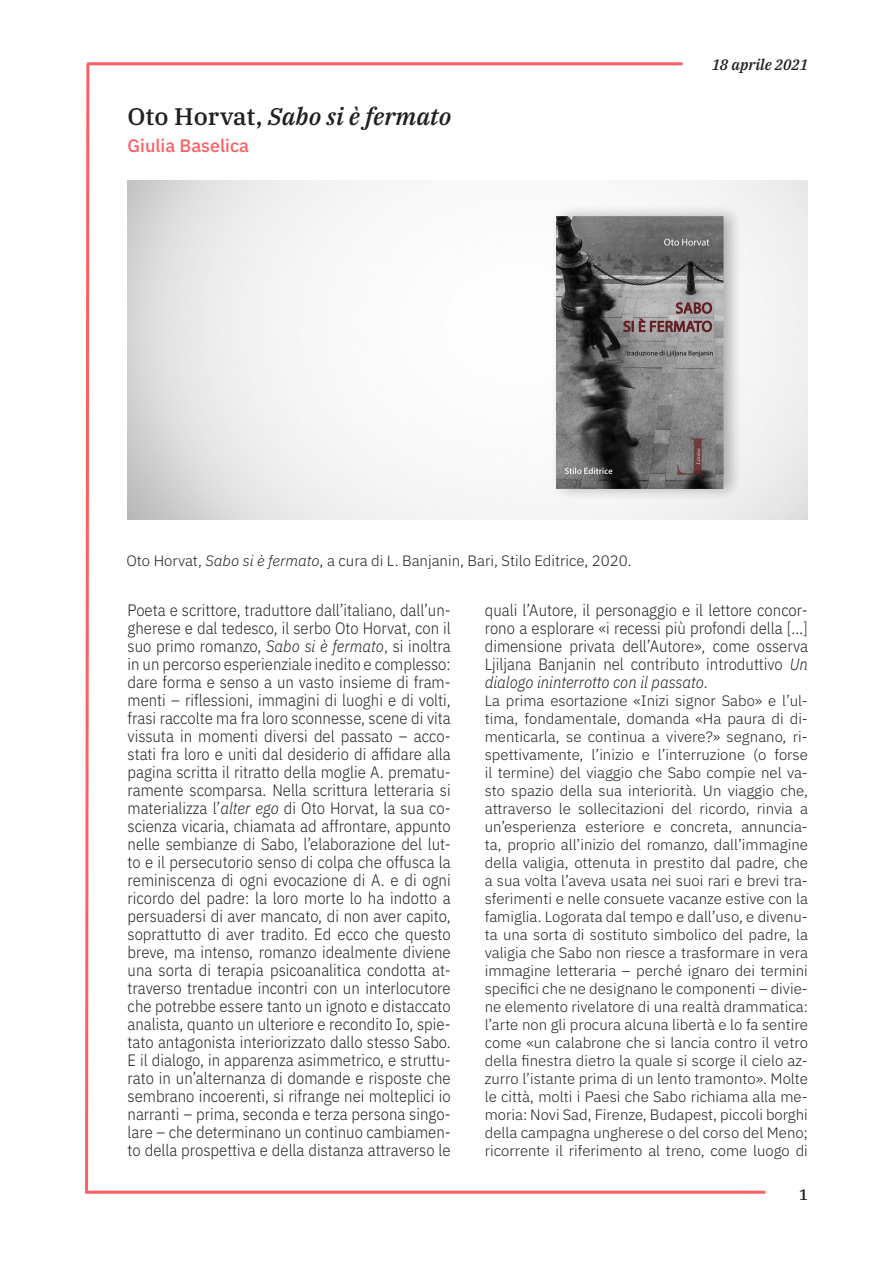
<style>
.page{position:relative;width:893px;height:1263px;background:#fff}
.page>*{position:absolute;margin:0;border:0;box-sizing:border-box;transform-origin:0 0}
.t1{font:italic 500 24px "IBM Plex Serif";color:#231f20}
.t2{font:500 18px "IBM Plex Sans";color:#fc5e63}
.t3{font:300 16.5px/18px "IBM Plex Sans";color:#231f20;text-align:justify;scale:.91 1}
.t4{font:300 15px/18px "IBM Plex Sans";color:#231f20;text-align:justify}
.t5{font:italic 500 15px "IBM Plex Serif";color:#231f20}
.t6{font:500 15px "IBM Plex Serif";color:#231f20}
.s1{font-style:normal}
.s2{font-style:italic}
</style>
<div class="page">
<svg style="left:85px;top:63px;width:6px;height:1128px"></svg>
<hr style="left:87px;top:62px;width:595px;height:3px;background:#fc5e63">
<hr style="left:85px;top:1191px;width:680px;height:3px;background:#fc5e63">
<img style="left:128px;top:181px;width:680px;height:339px">
<p class="t1" style="left:128px;top:98px;width:325px"><span class="s1">Oto Horvat,</span> Sabo si è fermato</p>
<p class="t2" style="left:128px;top:132px;width:123px">Giulia Baselica</p>
<p class="t5" style="left:712px;top:53px;width:98px">18 aprile 2021</p>
<p class="t4" style="left:126px;top:550px;width:507px">Oto Horvat, <span class="s2">Sabo si è fermato</span>, a cura di L. Banjanin, Bari, Stilo Editrice, 2020.</p>
<p class="t3" style="left:128px;top:599px;width:357px">Poeta e scrittore, traduttore dall’italiano, dall’un&shy;gherese e dal tedesco, il serbo Oto Horvat, con il suo primo romanzo, <span class="s2">Sabo si è fermato</span>, si inoltra in un percorso esperienziale inedito e complesso: dare forma e senso a un vasto insieme di fram&shy;menti – riflessioni, immagini di luoghi e di volti, frasi raccolte ma fra loro sconnesse, scene di vita vissuta in momenti diversi del passato – acco&shy;stati fra loro e uniti dal desiderio di affidare alla pagina scritta il ritratto della moglie A. prematu&shy;ramente scomparsa. Nella scrittura letteraria si materializza l’<span class="s2">alter ego</span> di Oto Horvat, la sua co&shy;scienza vicaria, chiamata ad affrontare, appunto nelle sembianze di Sabo, l’elaborazione del lut&shy;to e il persecutorio senso di colpa che offusca la reminiscenza di ogni evocazione di A. e di ogni ricordo del padre: la loro morte lo ha indotto a persuadersi di aver mancato, di non aver capito, soprattutto di aver tradito. Ed ecco che questo breve, ma intenso, romanzo idealmente diviene una sorta di terapia psicoanalitica condotta at&shy;traverso trentadue incontri con un interlocutore che potrebbe essere tanto un ignoto e distaccato analista, quanto un ulteriore e recondito Io, spie&shy;tato antagonista interiorizzato dallo stesso Sabo.<br>E il dialogo, in apparenza asimmetrico, e struttu&shy;rato in un’alternanza di domande e risposte che sembrano incoerenti, si rifrange nei molteplici io narranti – prima, seconda e terza persona singo&shy;lare – che determinano un continuo cambiamen&shy;to della prospettiva e della distanza attraverso le</p>
<p class="t3" style="left:485px;top:599px;width:357px">quali l’Autore, il personaggio e il lettore concor&shy;rono a esplorare «i recessi più profondi della […] dimensione privata dell’Autore», come osserva Ljiljana Banjanin nel contributo introduttivo <span class="s2">Un dialogo ininterrotto con il passato</span>.</p>
<p class="t4" style="left:485px;top:690px;width:325px">La prima esortazione «Inizi signor Sabo» e l’ul&shy;tima, fondamentale, domanda «Ha paura di di&shy;menticarla, se continua a vivere?» segnano, ri&shy;spettivamente, l’inizio e l’interruzione (o forse il termine) del viaggio che Sabo compie nel va&shy;sto spazio della sua interiorità. Un viaggio che, attraverso le sollecitazioni del ricordo, rinvia a un’esperienza esteriore e concreta, annuncia&shy;ta, proprio all’inizio del romanzo, dall’immagine della valigia, ottenuta in prestito dal padre, che a sua volta l’aveva usata nei suoi rari e brevi tra&shy;sferimenti e nelle consuete vacanze estive con la famiglia. Logorata dal tempo e dall’uso, e divenu&shy;ta una sorta di sostituto simbolico del padre, la valigia che Sabo non riesce a trasformare in vera immagine letteraria – perché ignaro dei termini specifici che ne designano le componenti – divie&shy;ne elemento rivelatore di una realtà drammatica: l’arte non gli procura alcuna libertà e lo fa sentire come «un calabrone che si lancia contro il vetro della finestra dietro la quale si scorge il cielo az&shy;zurro l’istante prima di un lento tramonto». Molte le città, molti i Paesi che Sabo richiama alla me&shy;moria: Novi Sad, Firenze, Budapest, piccoli borghi della campagna ungherese o del corso del Meno; ricorrente il riferimento al treno, come luogo di</p>
<p class="t6" style="left:799px;top:1182px;width:10px">1</p>
</div>
